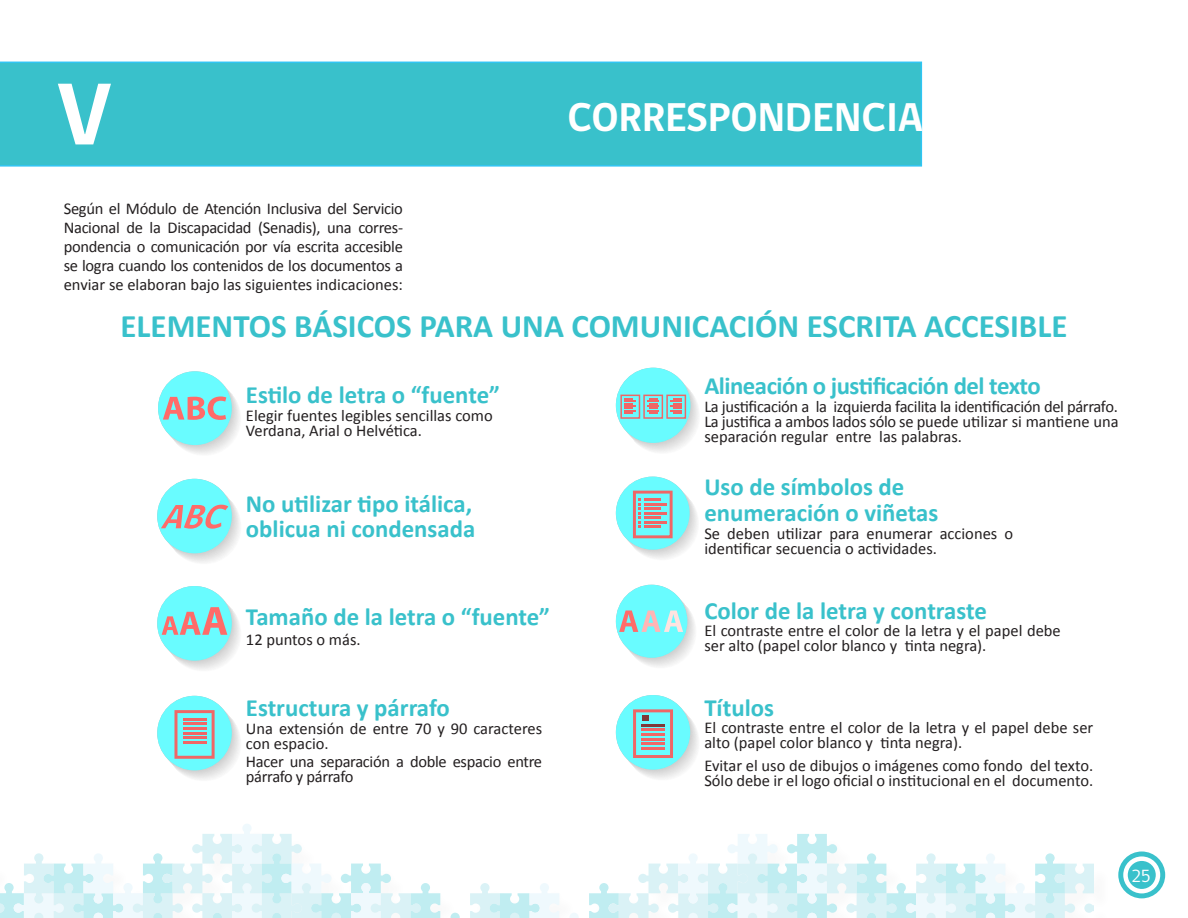
<style>
.page{position:relative;width:1188px;height:918px;background:#fff}
.page>*{position:absolute;margin:0;border:0;box-sizing:border-box;transform-origin:0 0}
.Heading_1{font:700 90px "gob CL";color:#fff}
.Heading_1-2{font:700 41.25px "gob CL";color:#fff}
.t1{font:700 33px "Calibri";color:#39c1cb}
.t2{font:700 24.75px/25.2px "Calibri";color:#39c1cb}
.t3{font:700 24.75px "Calibri";letter-spacing:-.02em;color:#39c1cb}
.t4{font:18px "gob CL";color:#fff}
.t5{font:16.5px/15px "Calibri";color:#231f20}
.t6{font:16.5px/15px "Calibri";letter-spacing:-.02em;color:#231f20}
</style>
<div class="page">
<svg style="left:1116px;top:849px;width:51px;height:52px"></svg>
<div style="left:1114px;top:847px;width:56px;height:56px;border:4px solid #fff;border-radius:50%"></div>
<svg style="left:1126px;top:859px;width:32px;height:32px"></svg>
<div style="left:1123px;top:856px;width:37px;height:37px;border:4px solid #fff;border-radius:50%"></div>
<svg style="left:0;top:824px;width:1093px;height:94px"></svg>
<div style="left:0;top:62px;width:922px;height:105px;background:#39c1cb"></div>
<svg style="left:157px;top:696px;width:83px;height:84px"></svg>
<svg style="left:157px;top:586px;width:83px;height:84px"></svg>
<svg style="left:158px;top:371px;width:82px;height:83px"></svg>
<svg style="left:157px;top:479px;width:83px;height:84px"></svg>
<svg style="left:616px;top:477px;width:82px;height:82px"></svg>
<svg style="left:616px;top:585px;width:79px;height:82px"></svg>
<svg style="left:616px;top:695px;width:82px;height:84px"></svg>
<svg style="left:616px;top:368px;width:83px;height:84px"></svg>
<p class="Heading_1" style="left:57px;top:53px;width:56px">V</p>
<p class="t5" style="left:64px;top:199px;width:341px;line-height:19px;text-align:justify">Según el Módulo de Atención Inclusiva del Servicio Nacional de la Discapacidad (Senadis), una corres&shy;pondencia o comunicación por vía escrita accesible se logra cuando los contenidos de los documentos a enviar se elaboran bajo las siguientes indicaciones:</p>
<p class="Heading_1-2" style="left:568px;top:89px;width:357px">CORRESPONDENCIA</p>
<p class="t1" style="left:121px;top:305px;width:948px">ELEMENTOS BÁSICOS PARA UNA COMUNICACIÓN ESCRITA ACCESIBLE</p>
<p class="t3" style="left:704px;top:370px;width:338px">Alineación o justificación del texto</p>
<p class="t2" style="left:246px;top:382px;width:255px">Estilo de letra o “fuente”</p>
<p class="t5" style="left:246px;top:408px;width:248px">Elegir fuentes legibles sencillas como<br>Verdana, Arial o Helvética.</p>
<p class="t5" style="left:704px;top:399px;width:416px;text-align:justify">La justificación a la izquierda facilita la identificación del párrafo.<br>La justifica a ambos lados sólo se puede utilizar si mantiene una separación regular entre las palabras.</p>
<p class="t2" style="left:246px;top:491px;width:231px">No utilizar tipo itálica, oblicua ni condensada</p>
<p class="t2" style="left:246px;top:604px;width:306px">Tamaño de la letra o “fuente”</p>
<p class="t5" style="left:246px;top:632px;width:116px">12 puntos o más.</p>
<p class="t2" style="left:246px;top:695px;width:205px">Estructura y párrafo</p>
<p class="t5" style="left:246px;top:721px;width:298px">Una extensión de entre 70 y 90 caracteres con espacio.</p>
<p class="t2" style="left:704px;top:475px;width:236px">Uso de símbolos de enumeración o viñetas</p>
<p class="t5" style="left:704px;top:526px;width:310px">Se deben utilizar para enumerar acciones o identificar secuencia o actividades.</p>
<p class="t2" style="left:704px;top:599px;width:284px">Color de la letra y contraste</p>
<p class="t5" style="left:704px;top:623px;width:358px">El contraste entre el color de la letra y el papel debe ser alto (papel color blanco y tinta negra).</p>
<p class="t2" style="left:704px;top:695px;width:71px">Títulos</p>
<p class="t5" style="left:704px;top:720px;width:391px">El contraste entre el color de la letra y el papel debe ser alto (papel color blanco y tinta negra).</p>
<p class="t6" style="left:246px;top:754px;width:298px">Hacer una separación a doble espacio entre párrafo y párrafo</p>
<p class="t5" style="left:704px;top:758px;width:391px">Evitar el uso de dibujos o imágenes como fondo del texto.<br>Sólo debe ir el logo oficial o institucional en el documento.</p>
<p class="t4" style="left:1132px;top:863px;width:21px">25</p>
</div>
